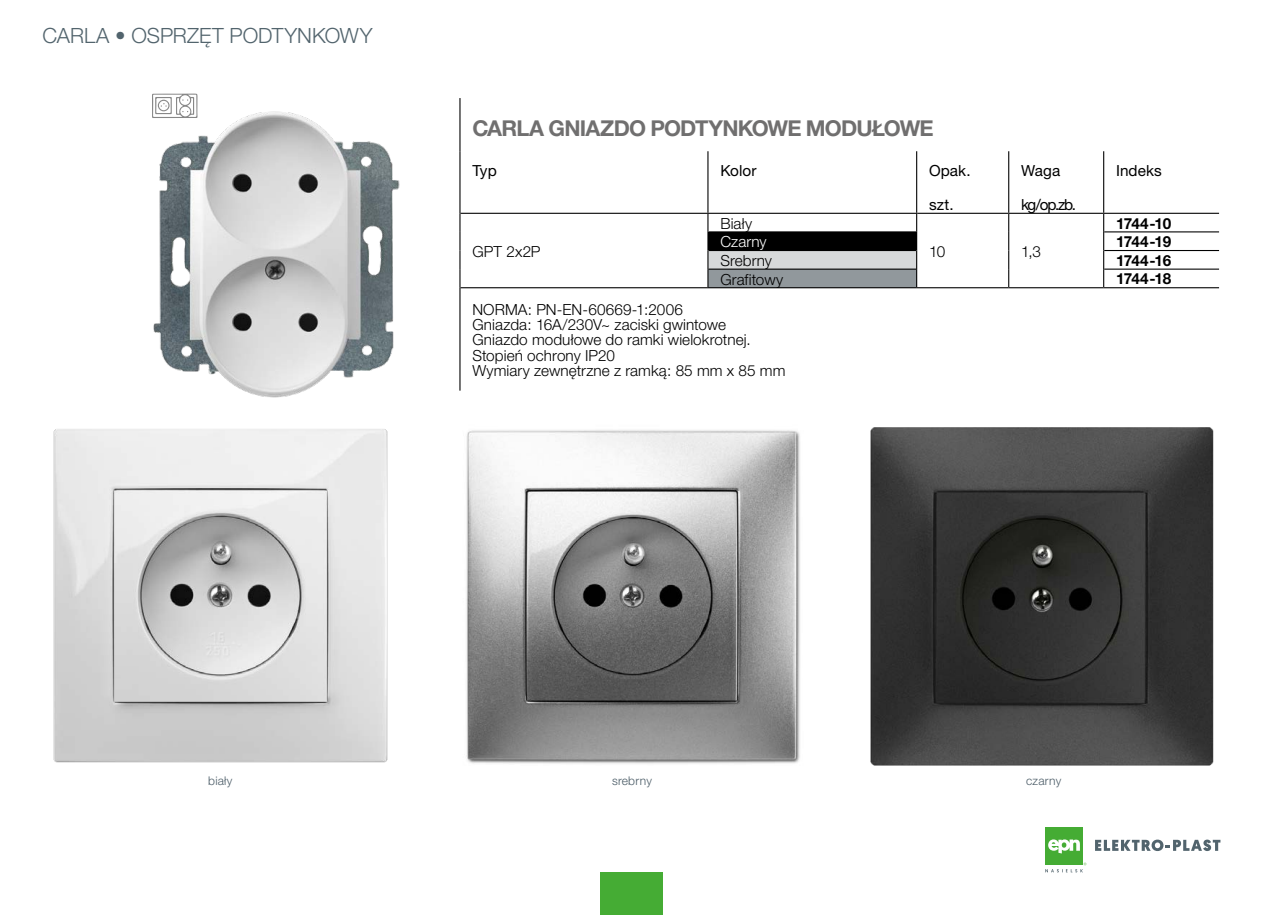
<style>
.page{position:relative;width:1263px;height:915px;background:#fff}
.page>*{position:absolute;margin:0;border:0;box-sizing:border-box;transform-origin:0 0}
.Normalny{font:700 21.9px "Helvetica Neue CE";letter-spacing:-.04em;color:#706f6f}
.t1{font:300 21px "Helvetica Neue CE";color:#52646d}
.Normalny-2{font:300 15.3px/15.3px "Helvetica Neue CE";letter-spacing:.005em;color:#000}
.t2{font:15.3px "Helvetica Neue CE";letter-spacing:.005em;color:#000}
.t3{font:700 15.3px "Helvetica Neue CE";letter-spacing:-.04em;color:#000}
.Normalny-3{font:300 15.3px "Helvetica Neue CE";letter-spacing:.01em;color:#fff}
.t4{font:300 12px "Helvetica Neue CE";letter-spacing:.02em;color:#4b5c67}
</style>
<div class="page">
<div style="left:600px;top:872px;width:63px;height:42px;background:#45ac34"></div>
<div style="left:1045px;top:827px;width:38px;height:38px;background:#45ac34"></div>
<svg style="left:1048px;top:839px;width:32px;height:14px"></svg>
<svg style="left:1095px;top:839px;width:125px;height:11px"></svg>
<svg style="left:1045px;top:862px;width:41px;height:10px"></svg>
<img style="left:53px;top:429px;width:335px;height:334px">
<img style="left:466px;top:430px;width:334px;height:334px">
<img style="left:870px;top:427px;width:344px;height:339px">
<svg style="left:460px;top:151px;width:759px;height:62px"></svg>
<svg style="left:460px;top:214px;width:759px;height:73px"></svg>
<div style="left:708px;top:232px;width:209px;height:18px;background:#000"></div>
<div style="left:708px;top:250px;width:209px;height:19px;background:#d7d9da"></div>
<div style="left:708px;top:269px;width:209px;height:18px;background:#91989c"></div>
<hr style="left:459px;top:98px;width:1px;height:53px;background:#000">
<hr style="left:459px;top:151px;width:1px;height:62px;background:#000">
<svg style="left:459px;top:213px;width:1px;height:74px"></svg>
<svg style="left:707px;top:214px;width:1px;height:73px"></svg>
<svg style="left:916px;top:214px;width:1px;height:73px"></svg>
<svg style="left:1008px;top:214px;width:1px;height:73px"></svg>
<svg style="left:1103px;top:214px;width:1px;height:73px"></svg>
<hr style="left:459px;top:287px;width:1px;height:103px;background:#000">
<hr style="left:707px;top:151px;width:1px;height:62px;background:#000">
<hr style="left:916px;top:151px;width:1px;height:62px;background:#000">
<hr style="left:1008px;top:151px;width:1px;height:62px;background:#000">
<hr style="left:1103px;top:151px;width:1px;height:62px;background:#000">
<hr style="left:460px;top:213px;width:248px;height:1px;background:#000">
<hr style="left:708px;top:213px;width:209px;height:1px;background:#000">
<hr style="left:1103px;top:213px;width:116px;height:1px;background:#000">
<hr style="left:1104px;top:231px;width:115px;height:1px;background:#000">
<hr style="left:1104px;top:250px;width:115px;height:1px;background:#000">
<hr style="left:1104px;top:268px;width:115px;height:1px;background:#000">
<hr style="left:460px;top:287px;width:248px;height:1px;background:#000">
<hr style="left:1104px;top:287px;width:115px;height:1px;background:#000">
<hr style="left:917px;top:213px;width:92px;height:1px;background:#000">
<hr style="left:1009px;top:213px;width:94px;height:1px;background:#000">
<hr style="left:917px;top:287px;width:92px;height:1px;background:#000">
<hr style="left:1009px;top:287px;width:95px;height:1px;background:#000">
<hr style="left:708px;top:231px;width:208px;height:1px;background:#000">
<hr style="left:708px;top:250px;width:208px;height:1px;background:#000">
<hr style="left:708px;top:268px;width:208px;height:1px;background:#000">
<hr style="left:708px;top:287px;width:209px;height:1px;background:#000">
<img style="left:153px;top:111px;width:247px;height:287px">
<svg style="left:152px;top:93px;width:46px;height:25px"></svg>
<h2 class="t1" style="left:43px;top:22px;width:332px">CARLA • OSPRZĘT PODTYNKOWY</h2>
<p class="Normalny" style="left:472px;top:115px;width:463px">CARLA GNIAZDO PODTYNKOWE MODUŁOWE</p>
<p class="t2" style="left:472px;top:161px;width:26px">Typ</p>
<p class="t2" style="left:720px;top:161px;width:38px">Kolor</p>
<p class="t2" style="left:929px;top:161px;width:43px">Opak.</p>
<p class="t2" style="left:929px;top:195px;width:26px">szt.</p>
<p class="Normalny-2" style="left:720px;top:215px;width:33px">Biały</p>
<p class="t2" style="left:1021px;top:161px;width:41px">Waga</p>
<p class="t2" style="left:1021px;top:195px;width:57px">kg/op.zb.</p>
<p class="t2" style="left:1116px;top:161px;width:47px">Indeks</p>
<p class="t3" style="left:1116px;top:213px;width:57px">1744-10</p>
<p class="Normalny-3" style="left:720px;top:232px;width:48px">Czarny</p>
<p class="t3" style="left:1116px;top:232px;width:57px">1744-19</p>
<p class="Normalny-2" style="left:720px;top:253px;width:53px">Srebrny</p>
<p class="t3" style="left:1116px;top:251px;width:57px">1744-16</p>
<p class="Normalny-2" style="left:720px;top:271px;width:64px">Grafitowy</p>
<p class="t3" style="left:1116px;top:269px;width:57px">1744-18</p>
<p class="Normalny-2" style="left:472px;top:301px;width:255px">NORMA: PN-EN-60669-1:2006<br>Gniazda: 16A/230V~ zaciski gwintowe</p>
<p class="Normalny-2" style="left:472px;top:332px;width:280px">Gniazdo modułowe do ramki wielokrotnej.</p>
<p class="Normalny-2" style="left:472px;top:347px;width:144px">Stopień ochrony IP20</p>
<p class="Normalny-2" style="left:472px;top:362px;width:315px">Wymiary zewnętrzne z ramką: 85 mm x 85 mm</p>
<p class="Normalny-2" style="left:472px;top:243px;width:70px">GPT 2x2P</p>
<p class="Normalny-2" style="left:929px;top:243px;width:18px">10</p>
<p class="Normalny-2" style="left:1021px;top:243px;width:21px">1,3</p>
<p class="t4" style="left:208px;top:773px;width:26px">biały</p>
<p class="t4" style="left:612px;top:773px;width:41px">srebrny</p>
<p class="t4" style="left:1026px;top:773px;width:37px">czarny</p>
</div>
